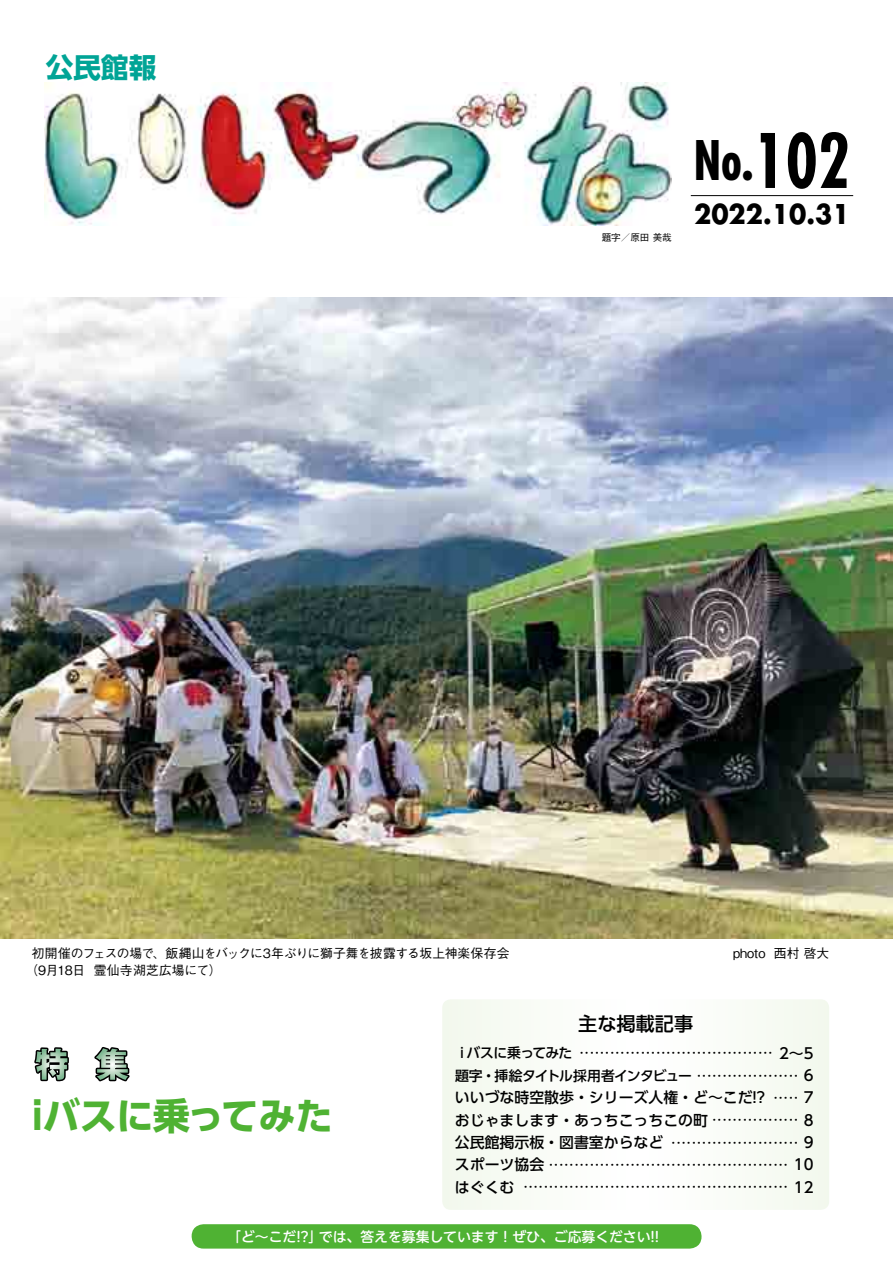
<style>
.page{position:relative;width:893px;height:1263px;background:#fff}
.page>*{position:absolute;margin:0;border:0;box-sizing:border-box;transform-origin:0 0}
.t1{font:700 condensed 72.9px "Futura";color:#000;scale:.9 1}
.t2{font:700 condensed 53.1px "Futura";color:#000;scale:.9 1}
.t3{font:700 37.2px "UD Shin Go Pr 6 N";letter-spacing:-.02em;color:#4fb233}
.t4{font:700 27.6px "UD Shin Go Pr 6 N";color:#00a496}
.t5{font:700 26.55px "Futura";color:#000;scale:.95 1}
.t6{font:500 19.2px "UD Shin Go Pr 6 N";color:#000}
.t7{font:500 14.85px "UD Shin Go Pr 6 N";color:#000}
.t8{font:500 13.8px "UD Shin M Go Pr 6 N";color:#fff}
.t9{font:500 13.8px "UD Shin Go Pr 6 N";letter-spacing:-.045em;color:#000}
.t10{font:500 12.75px/17px "Gothic BBB Pr 6 N";color:#000}
.t11{font:500 9.6px "Gothic BBB Pr 6 N";color:#000}
.t12{font:500 8.55px "UD Shin Go Pr 6 N";color:#000}
.s1{font-size:53.1px}
.s2{font-size:14.85px}
</style>
<div class="page">
<svg style="left:442px;top:999px;width:387px;height:211px"></svg>
<hr style="left:691px;top:195px;width:162px;height:1px;background:#000">
<svg style="left:34px;top:1047px;width:35px;height:35px"></svg>
<svg style="left:94px;top:1047px;width:36px;height:35px"></svg>
<img style="left:0;top:298px;width:893px;height:640px">
<div style="left:192px;top:1224px;width:509px;height:24px;background:#4fb233;border-radius:12px"></div>
<img style="left:45px;top:82px;width:627px;height:144px">
<h3 class="t4" style="left:46px;top:45px;width:112px">公民館報</h3>
<p class="t11" style="left:602px;top:230px;width:72px">題字／原田美哉</p>
<h1 class="t1" style="left:742px;top:114px;width:122px"><span class="s1">.</span>102</h1>
<h2 class="t2" style="left:694px;top:127px;width:55px">No</h2>
<h3 class="t5" style="left:694px;top:195px;width:165px">2022.10.31</h3>
<h3 class="t10" style="left:94px;top:943px;width:417px;text-indent:-62px">初開催のフェスの場で、飯縄山をバックに3年ぶりに獅子舞を披露する坂上神楽保存会霊仙寺湖芝広場にて(</h3>
<h3 class="t10" style="left:26px;top:960px;width:61px">（月9 18日</h3>
<h3 class="t6" style="left:578px;top:1008px;width:116px">主な掲載記事</h3>
<h3 class="t10" style="left:733px;top:943px;width:34px">photo</h3>
<h3 class="t10" style="left:774px;top:943px;width:57px">西村啓大</h3>
<h3 class="t9" style="left:455px;top:1042px;width:119px">ｉバスに乗ってみた</h3>
<h3 class="t7" style="left:779px;top:1041px;width:36px">2〜5</h3>
<p class="t12" style="left:577px;top:1046px;width:183px">・・・・・・ ・・ ・・・・・・・・・ ・・</p>
<p class="t12" style="left:583px;top:1046px;width:61px">・・・・・・</p>
<p class="t12" style="left:649px;top:1046px;width:102px">・・・・・・・・・・</p>
<p class="t12" style="left:756px;top:1046px;width:15px">・・</p>
<p class="t12" style="left:766px;top:1046px;width:10px">・</p>
<h3 class="t3" style="left:19px;top:1085px;width:315px">ｉバスに乗ってみた</h3>
<h3 class="t9" style="left:455px;top:1064px;width:238px">題字・挿絵タイトル採用者インタビュー</h3>
<h3 class="t7" style="left:804px;top:1063px;width:11px">6</h3>
<p class="t12" style="left:695px;top:1068px;width:81px">・・・・・・・・</p>
<p class="t12" style="left:700px;top:1068px;width:87px">・・・・・・・ ・・</p>
<p class="t12" style="left:782px;top:1068px;width:15px">・・</p>
<p class="t12" style="left:792px;top:1068px;width:10px">・</p>
<h3 class="t7" style="left:455px;top:1086px;width:299px">いいづな時空散歩・シリーズ人権・ど〜こだ</h3>
<p class="t12" style="left:753px;top:1091px;width:34px">・・<span class="s2">? !</span></p>
<h3 class="t7" style="left:804px;top:1086px;width:11px">7</h3>
<p class="t12" style="left:782px;top:1091px;width:15px">・・</p>
<p class="t12" style="left:792px;top:1091px;width:10px">・</p>
<h3 class="t7" style="left:455px;top:1108px;width:254px">おじゃまします・あっちこっちこの町</h3>
<h3 class="t7" style="left:804px;top:1108px;width:11px">8</h3>
<p class="t12" style="left:710px;top:1113px;width:76px">・・・・・・ ・・</p>
<p class="t12" style="left:715px;top:1113px;width:61px">・・・・・・</p>
<p class="t12" style="left:782px;top:1113px;width:15px">・・</p>
<p class="t12" style="left:792px;top:1113px;width:10px">・</p>
<h3 class="t7" style="left:455px;top:1130px;width:210px">公民館掲示板・図書室からなど</h3>
<h3 class="t7" style="left:804px;top:1130px;width:11px">9</h3>
<p class="t12" style="left:669px;top:1135px;width:127px">・・・・・・ ・・ ・・・ ・・・</p>
<p class="t12" style="left:674px;top:1135px;width:61px">・・・・・・</p>
<p class="t12" style="left:741px;top:1135px;width:41px">・・・・</p>
<p class="t12" style="left:792px;top:1135px;width:10px">・</p>
<h3 class="t7" style="left:455px;top:1153px;width:91px">スポーツ協会</h3>
<p class="t12" style="left:547px;top:1158px;width:178px">・・・・・・・・・・・・・・・・ ・・</p>
<p class="t12" style="left:552px;top:1158px;width:163px">・・・・・・・・・・・・・・・・</p>
<p class="t12" style="left:720px;top:1158px;width:25px">・・ ・</p>
<p class="t12" style="left:730px;top:1158px;width:46px">・ ・・ ・・</p>
<p class="t12" style="left:751px;top:1158px;width:36px">・・ ・・</p>
<p class="t12" style="left:782px;top:1158px;width:10px">・</p>
<h3 class="t7" style="left:794px;top:1153px;width:21px">10</h3>
<h3 class="t7" style="left:455px;top:1175px;width:61px">はぐくむ</h3>
<p class="t12" style="left:521px;top:1180px;width:178px">・・・・・・・・・・・・・・・・ ・・</p>
<p class="t12" style="left:526px;top:1180px;width:163px">・・・・・・・・・・・・・・・・</p>
<p class="t12" style="left:695px;top:1180px;width:25px">・・ ・</p>
<p class="t12" style="left:705px;top:1180px;width:81px">・ ・・ ・・・・ ・・</p>
<p class="t12" style="left:725px;top:1180px;width:51px">・・・・・</p>
<p class="t12" style="left:782px;top:1180px;width:10px">・</p>
<h3 class="t7" style="left:794px;top:1175px;width:21px">12</h3>
<h3 class="t8" style="left:319px;top:1225px;width:342px">では、答えを募集しています！ぜひ、ご応募ください !!</h3>
<h3 class="t8" style="left:227px;top:1225px;width:97px">「ど～こだ!?」</h3>
</div>
